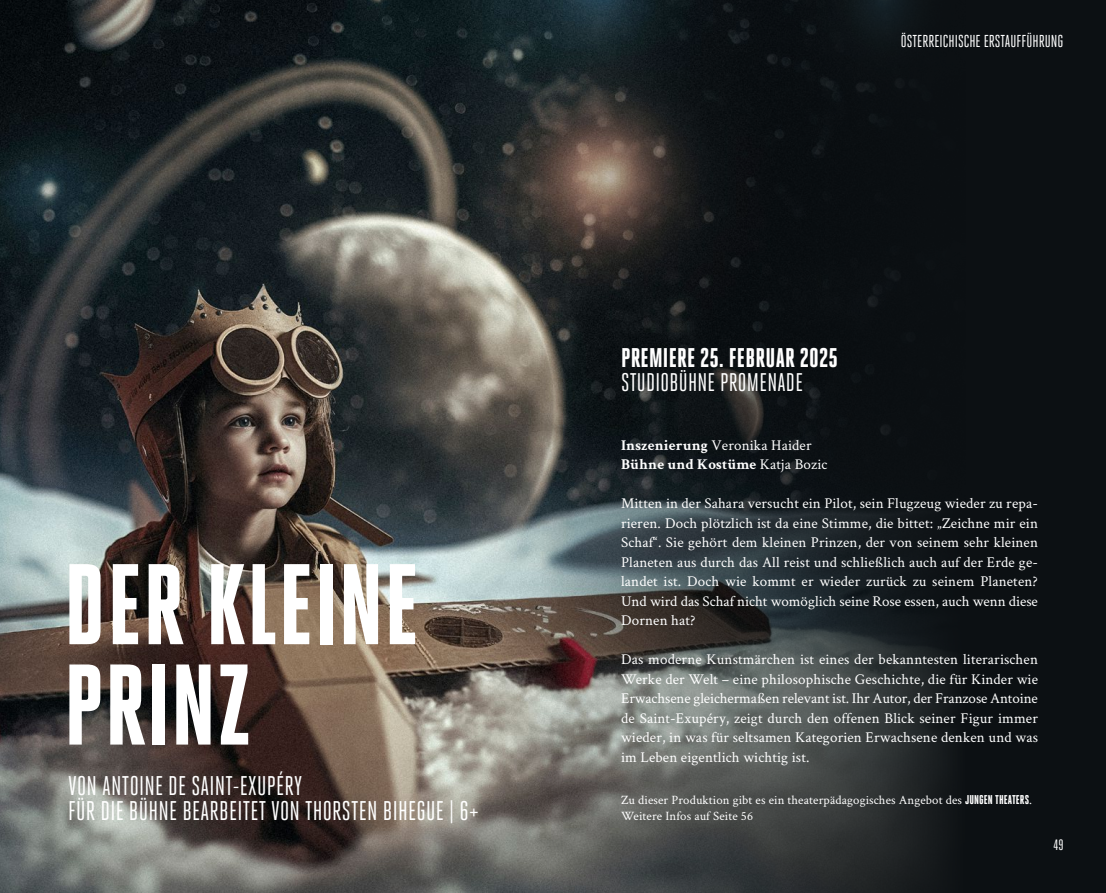
<style>
.page{position:relative;width:1106px;height:893px;background:#0c1013}
.page>*{position:absolute;margin:0;border:0;box-sizing:border-box;transform-origin:0 0}
.Titel_Musiktheater{font:800 114.45px/100.4px "Heroic Condensed";letter-spacing:.01em;color:#fff}
.t1{font:27px "Heroic Condensed";letter-spacing:.01em;color:#fff}
.Grundschrift{font:800 27px "Heroic Condensed";letter-spacing:.01em;color:#fff}
.Grundschrift-2{font:25.5px "Heroic Condensed";letter-spacing:.01em;color:#fff}
.t2{font:17.25px "Heroic Condensed";color:#fff}
.Grundschrift-3{font:15px/19.5px "Crimson Text";letter-spacing:.01em;color:#fff;text-align:justify}
.Grundschrift-4{font:700 15px "Crimson Text";letter-spacing:.01em;color:#fff}
.t3{font:15px "Heroic Condensed";color:#fff}
.Grundschrift-5{font:12.75px "Crimson Text";letter-spacing:.01em;color:#fff}
.s1{font-weight:700}
.s2{font-weight:400}
.s3{font-family:"Heroic Condensed";font-weight:800}
</style>
<div class="page">
<img style="left:0;top:0;width:947px;height:893px">
<p class="Titel_Musiktheater" style="left:64px;top:555px;width:356px">DER KLEINE<br>PRINZ</p>
<p class="t1" style="left:68px;top:771px;width:236px">VON ANTOINE DE SAINT-EXUPÉRY</p>
<p class="t1" style="left:68px;top:796px;width:413px">FÜR DIE BÜHNE BEARBEITET VON THORSTEN BIHEGUE | 6+</p>
<p class="t2" style="left:900px;top:32px;width:164px">ÖSTERREICHISCHE ERSTAUFFÜHRUNG</p>
<p class="Grundschrift" style="left:621px;top:343px;width:218px">PREMIERE 25. FEBRUAR 2025</p>
<p class="Grundschrift-2" style="left:621px;top:368px;width:183px">STUDIOBÜHNE PROMENADE</p>
<p class="Grundschrift-3" style="left:621px;top:434px;width:192px"><span class="s1">Inszenierung</span> Veronika Haider</p>
<p class="Grundschrift-4" style="left:621px;top:453px;width:208px">Bühne und Kostüme <span class="s2">Katja Bozic</span></p>
<p class="Grundschrift-3" style="left:621px;top:493px;width:418px">Mitten in der Sahara versucht ein Pilot, sein Flugzeug wieder zu repa&shy;rieren. Doch plötzlich ist da eine Stimme, die bittet: „Zeichne mir ein Schaf“. Sie gehört dem kleinen Prinzen, der von seinem sehr kleinen Planeten aus durch das All reist und schließlich auch auf der Erde ge&shy;landet ist. Doch wie kommt er wieder zurück zu seinem Planeten?<br>Und wird das Schaf nicht womöglich seine Rose essen, auch wenn diese Dornen hat?</p>
<p class="Grundschrift-3" style="left:621px;top:649px;width:418px">Das moderne Kunstmärchen ist eines der bekanntesten literarischen Werke der Welt – eine philosophische Geschichte, die für Kinder wie Erwachsene gleichermaßen relevant ist. Ihr Autor, der Franzose Antoine de Saint-Exupéry, zeigt durch den offenen Blick seiner Figur immer wieder, in was für seltsamen Kategorien Erwachsene denken und was im Leben eigentlich wichtig ist.</p>
<p class="Grundschrift-5" style="left:621px;top:791px;width:412px">Zu dieser Produktion gibt es ein theaterpädagogisches Angebot des <span class="s3">JUNGEN THEATERS</span>.</p>
<p class="Grundschrift-5" style="left:621px;top:807px;width:133px">Weitere Infos auf Seite 56</p>
<p class="t3" style="left:1053px;top:837px;width:11px">49</p>
</div>
